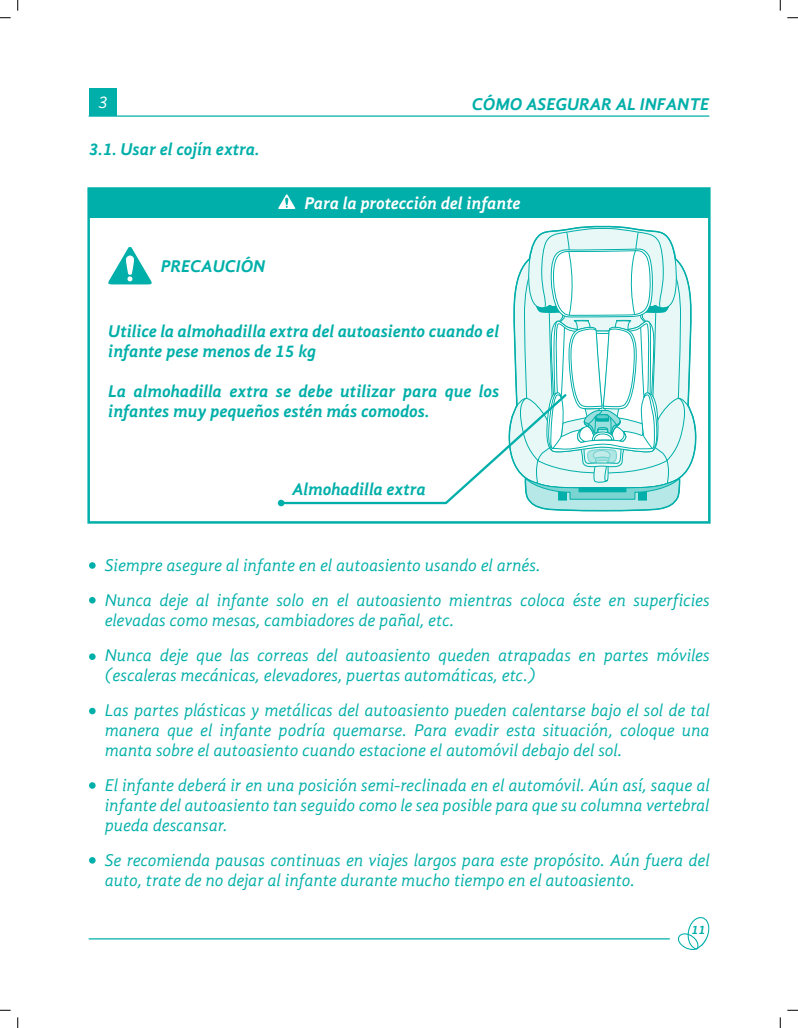
<style>
.page{position:relative;width:798px;height:1028px;background:#fff}
.page>*{position:absolute;margin:0;border:0;box-sizing:border-box;transform-origin:0 0}
.t1{font:italic 17.5px/20px "Gandhi Sans";color:#00afa9}
.t2{font:italic 700 17.5px/20px "Gandhi Sans";color:#00afa9}
.t3{font:italic 700 17.5px "Gandhi Sans";letter-spacing:-.01em;color:#fff}
.t4{font:italic 17.5px "Gandhi Sans";color:#fff}
.t5{font:italic 700 12.5px "Gandhi Sans";color:#00afa9}
</style>
<div class="page">
<hr style="left:89px;top:938px;width:580px;height:1px;background:#00afa9">
<svg style="left:678px;top:917px;width:31px;height:33px"></svg>
<div style="left:87px;top:187px;width:623px;height:336px;border:2px solid #00afa9"></div>
<div style="left:89px;top:188px;width:620px;height:29px;background:#00afa9"></div>
<svg style="left:278px;top:194px;width:17px;height:15px"></svg>
<div style="left:89px;top:562px;width:7px;height:7px;background:#00afa9;border-radius:50%"></div>
<div style="left:89px;top:597px;width:7px;height:6px;background:#00afa9;border-radius:50%"></div>
<div style="left:89px;top:653px;width:7px;height:7px;background:#00afa9;border-radius:50%"></div>
<div style="left:89px;top:707px;width:7px;height:7px;background:#00afa9;border-radius:50%"></div>
<div style="left:89px;top:782px;width:7px;height:6px;background:#00afa9;border-radius:50%"></div>
<div style="left:89px;top:857px;width:7px;height:6px;background:#00afa9;border-radius:50%"></div>
<svg style="left:513px;top:225px;width:183px;height:287px"></svg>
<svg style="left:516px;top:226px;width:172px;height:285px"></svg>
<svg style="left:277px;top:392px;width:291px;height:113px"></svg>
<svg style="left:278px;top:500px;width:6px;height:6px"></svg>
<svg style="left:108px;top:247px;width:44px;height:37px"></svg>
<div style="left:89px;top:88px;width:27px;height:28px;background:#00afa9"></div>
<hr style="left:89px;top:115px;width:620px;height:2px;background:#00afa9">
<p class="t4" style="left:98px;top:92px;width:11px">3</p>
<p class="t2" style="left:471px;top:94px;width:239px">CÓMO ASEGURAR AL INFANTE</p>
<p class="t2" style="left:89px;top:139px;width:172px">3.1. Usar el cojín extra.</p>
<p class="t2" style="left:161px;top:256px;width:106px">PRECAUCIÓN</p>
<p class="t3" style="left:304px;top:193px;width:217px">Para la protección del infante</p>
<p class="t2" style="left:108px;top:321px;width:392px">Utilice la almohadilla extra del autoasiento cuando el infante pese menos de 15 kg</p>
<p class="t2" style="left:108px;top:381px;width:392px">La almohadilla extra se debe utilizar para que los infantes muy pequeños estén más comodos.</p>
<p class="t2" style="left:292px;top:479px;width:135px">Almohadilla extra</p>
<p class="t1" style="left:105px;top:548px;width:606px;line-height:35px">Siempre asegure al infante en el autoasiento usando el arnés.<br>Nunca deje al infante solo en el autoasiento mientras coloca éste en superficies</p>
<p class="t1" style="left:105px;top:603px;width:606px;line-height:35px">elevadas como mesas, cambiadores de pañal, etc.<br>Nunca deje que las correas del autoasiento queden atrapadas en partes móviles</p>
<p class="t1" style="left:105px;top:658px;width:606px;line-height:35px">(escaleras mecánicas, elevadores, puertas automáticas, etc.)<br>Las partes plásticas y metálicas del autoasiento pueden calentarse bajo el sol de tal</p>
<p class="t1" style="left:105px;top:720px;width:606px">manera que el infante podría quemarse. Para evadir esta situación, coloque una manta sobre el autoasiento cuando estacione el automóvil debajo del sol.</p>
<p class="t1" style="left:105px;top:775px;width:606px;text-align:justify">El infante deberá ir en una posición semi-reclinada en el automóvil. Aún así, saque al infante del autoasiento tan seguido como le sea posible para que su columna vertebral pueda descansar.</p>
<p class="t1" style="left:105px;top:850px;width:606px">Se recomienda pausas continuas en viajes largos para este propósito. Aún fuera del auto, trate de no dejar al infante durante mucho tiempo en el autoasiento.</p>
<p class="t5" style="left:691px;top:922px;width:15px">11</p>
</div>
